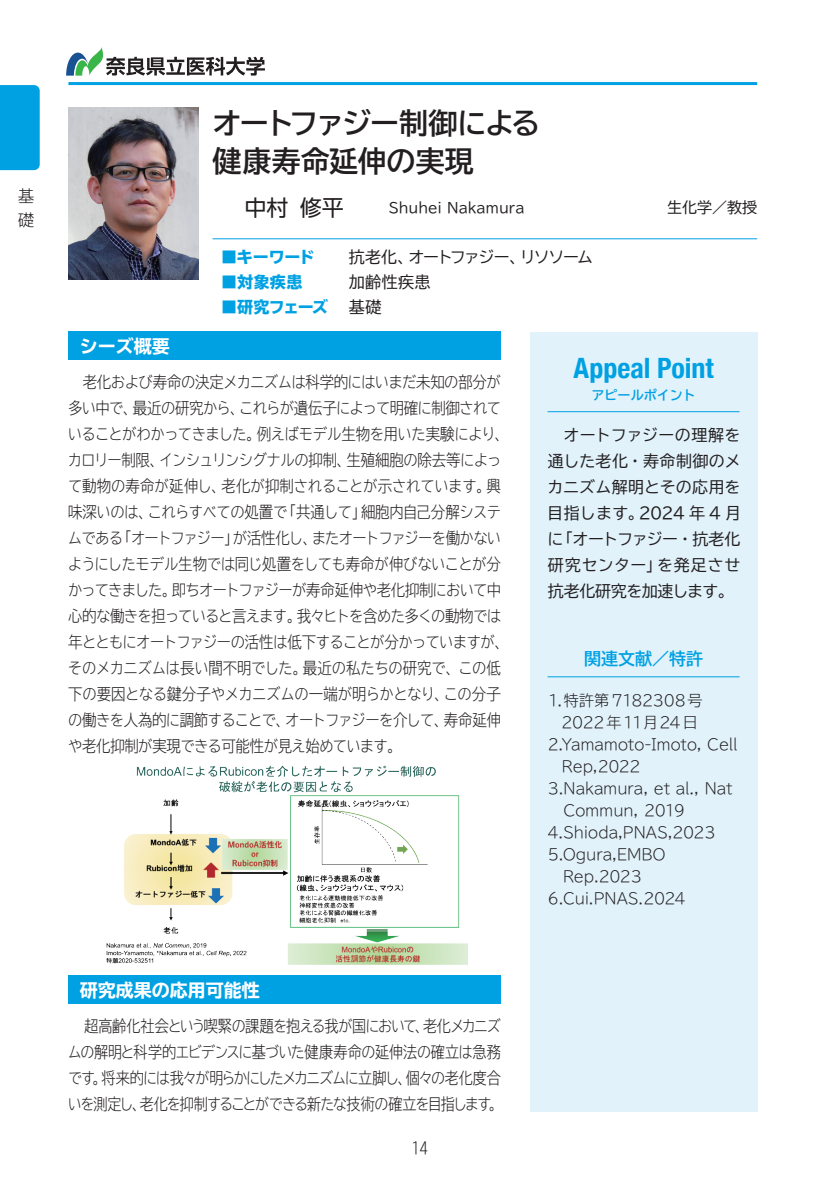
<style>
.page{position:relative;width:840px;height:1191px;background:#fff}
.page>*{position:absolute;margin:0;border:0;box-sizing:border-box;transform-origin:0 0}
.t1{font:700 29px/38px "TBUD Go Std";letter-spacing:-.015em;color:#231f20}
.t2{font:700 condensed 28px "Helvetica Neue";color:#00a1e3}
.t3{font:22px "UD Shin Go Pr 6";color:#231f20}
.t4{font:700 expanded 18px "TBUD Go Std";color:#fff}
.t5{font:700 17px "TBUD Go Std";color:#00a1e3}
.t6{font:300 16px/26px "TBUD Go Std Super";letter-spacing:-.04em;color:#231f20;scale:.9 1}
.t7{font:300 16px/26px "TBUD Go Std Super";letter-spacing:-.04em;color:#231f20;text-align:justify;scale:.88 1}
.t8{font:16px/26px "TBUD Go Std";letter-spacing:-.015em;color:#231f20;text-align:justify}
.t9{font:16px/25px "TBUD Go Std";letter-spacing:-.07em;color:#231f20}
.t10{font:800 16px "TBUD Go Std";letter-spacing:-.02em;color:#00a1e3}
.t11{font:300 16px/24px "TBUD Go Std Super";letter-spacing:-.04em;color:#231f20}
.t12{font:300 15px "TBUD Go Std Super";letter-spacing:-.005em;color:#231f20}
.t13{font:15px "TBUD Go Std";color:#231f20}
.t14{font:14px "TBUD Go Std";letter-spacing:.005em;color:#231f20}
.t15{font:700 13px "TBUD Go Std";color:#00a1e3}
</style>
<div class="page">
<div style="left:0;top:85px;width:40px;height:85px;background:#00a1e3"></div>
<hr style="left:68px;top:82px;width:688px;height:3px;background:#00a1e3">
<svg style="left:66px;top:47px;width:199px;height:29px"></svg>
<div style="left:68px;top:332px;width:432px;height:28px;background:#00a1e3"></div>
<hr style="left:212px;top:238px;width:544px;height:1px;background:#00a1e3">
<div style="left:530px;top:332px;width:226px;height:780px;background:#e1f2fb"></div>
<hr style="left:547px;top:411px;width:192px;height:1px;background:#00a1e3">
<hr style="left:547px;top:676px;width:192px;height:1px;background:#00a1e3">
<div style="left:68px;top:975px;width:432px;height:29px;background:#00a1e3"></div>
<img style="left:68px;top:108px;width:131px;height:172px">
<img style="left:106px;top:765px;width:361px;height:200px">
<p class="t11" style="left:18px;top:183px;width:17px">基礎</p>
<h1 class="t1" style="left:212px;top:104px;width:329px">オートファジー制御による健康寿命延伸の実現</h1>
<h3 class="t3" style="left:244px;top:190px;width:100px">中村 修平</h3>
<p class="t14" style="left:388px;top:196px;width:137px">Shuhei Nakamura</p>
<p class="t13" style="left:666px;top:195px;width:91px">生化学／教授</p>
<p class="t4" style="left:80px;top:336px;width:91px">シーズ概要</p>
<p class="t10" style="left:221px;top:248px;width:95px">■キーワード</p>
<p class="t10" style="left:221px;top:273px;width:83px">■対象疾患</p>
<p class="t10" style="left:221px;top:298px;width:108px">■研究フェーズ</p>
<p class="t9" style="left:348px;top:244px;width:246px">抗老化、オートファジー、リソソーム加齢性疾患<br>基礎</p>
<p class="t6" style="left:68px;top:369px;width:491px;text-indent:15px">老化および寿命の決定メカニズムは科学的にはいまだ未知の部分が多い中で、最近の研究から、これらが遺伝子によって明確に制御されていることがわかってきました。例えばモデル生物を用いた実験により、カロリー制限、インシュリンシグナルの抑制、生殖細胞の除去等によって動物の寿命が延伸し、老化が抑制されることが示されています。興味深いのは、これらすべての処置で「共通して」細胞内自己分解システムである「オートファジー」が活性化し、またオートファジーを働かないようにしたモデル生物では同じ処置をしても寿命が伸びないことが分かってきました。即ちオートファジーが寿命延伸や老化抑制において中心的な働きを担っていると言えます。我々ヒトを含めた多くの動物では年とともにオートファジーの活性は低下することが分かっていますが、そのメカニズムは長い間不明でした。最近の私たちの研究で、この低下の要因となる鍵分子やメカニズムの一端が明らかとなり、この分子の働きを人為的に調節することで、オートファジーを介して、寿命延伸や老化抑制が実現できる可能性が見え始めています。</p>
<p class="t4" style="left:80px;top:980px;width:181px">研究成果の応用可能性</p>
<p class="t7" style="left:68px;top:1012px;width:495px;text-indent:16px">超高齢化社会という喫緊の課題を抱える我が国において、老化メカニズムの解明と科学的エビデンスに基づいた健康寿命の延伸法の確立は急務です。将来的には我々が明らかにしたメカニズムに立脚し、個々の老化度合いを測定し、老化を抑制することができる新たな技術の確立を目指します。</p>
<p class="t11" style="left:412px;top:1135px;width:17px">14</p>
<h2 class="t2" style="left:573px;top:344px;width:142px">Appeal Point</h2>
<p class="t15" style="left:591px;top:385px;width:105px">アピールポイント</p>
<p class="t8" style="left:547px;top:422px;width:195px;text-indent:16px">オートファジーの理解を通した老化・寿命制御のメカニズム解明とその応用を目指します。2024 年 4 月に「オートファジー・抗老化研究センター」を発足させ抗老化研究を加速します。</p>
<p class="t5" style="left:583px;top:645px;width:120px">関連文献／特許</p>
<p class="t12" style="left:547px;top:688px;width:156px">1.特許第 7182308号</p>
<p class="t12" style="left:561px;top:710px;width:138px">2022年11月24日</p>
<p class="t12" style="left:547px;top:732px;width:191px">2.Yamamoto-Imoto, Cell</p>
<p class="t12" style="left:561px;top:754px;width:80px">Rep,2022</p>
<p class="t12" style="left:547px;top:776px;width:186px">3.Nakamura, et al., Nat</p>
<p class="t12" style="left:563px;top:798px;width:123px">Commun, 2019</p>
<p class="t12" style="left:547px;top:820px;width:169px">4.Shioda,PNAS,2023</p>
<p class="t12" style="left:547px;top:842px;width:119px">5.Ogura,EMBO</p>
<p class="t12" style="left:562px;top:864px;width:80px">Rep.2023</p>
<p class="t12" style="left:547px;top:886px;width:139px">6.Cui.PNAS.2024</p>
</div>
